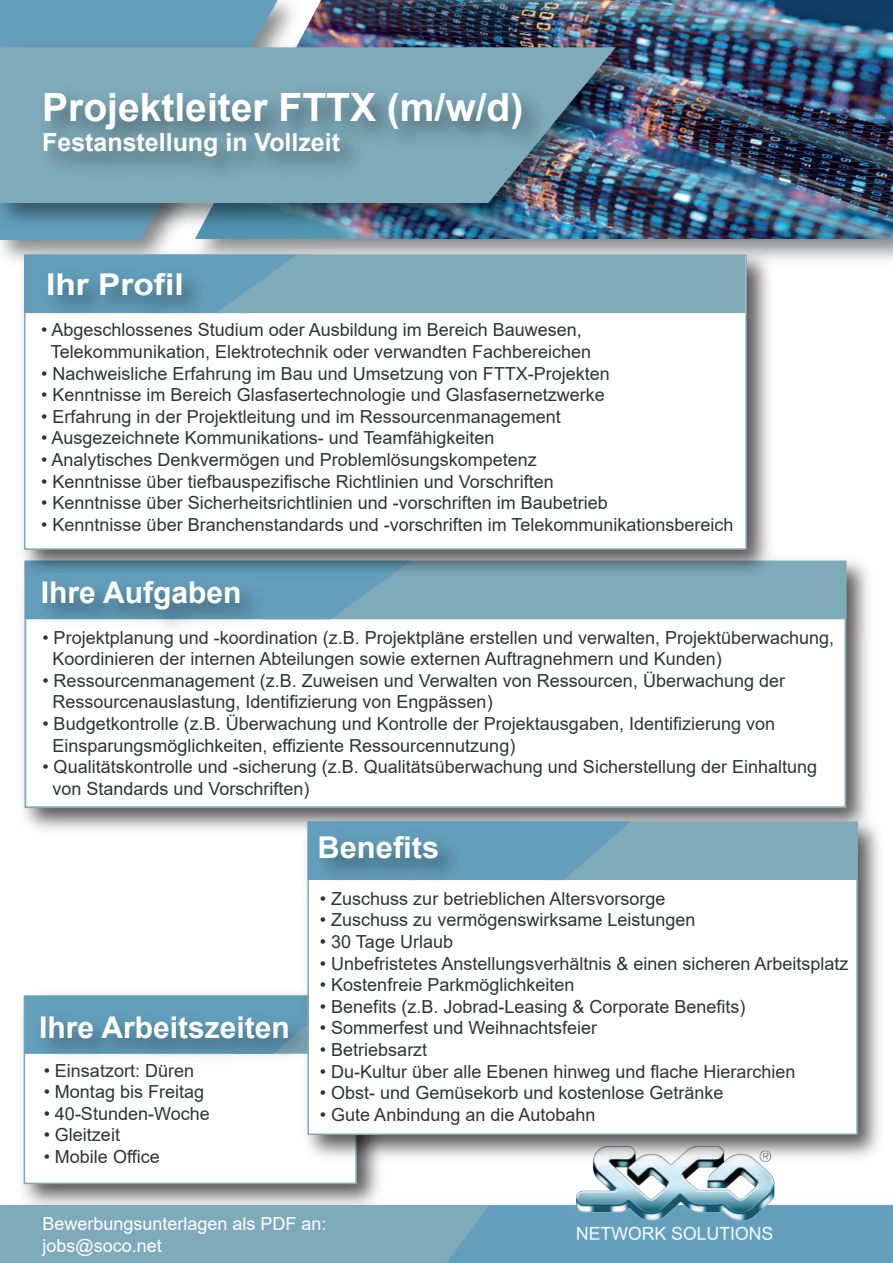
<style>
.page{position:relative;width:893px;height:1263px;background:#fff}
.page>*{position:absolute;margin:0;border:0;box-sizing:border-box;transform-origin:0 0}
.t1{font:700 39px "Arial";color:#fff}
.t2{font:700 30px "Arial";color:#fff}
.t3{font:700 30px "Arial";color:#fff;scale:1.11 1}
.t4{font:700 24.9px "Arial";color:#fff}
.t5{font:18px/21.6px "Arial";color:#303437}
.t6{font:18px/21.6px "Arial";color:#fff}
</style>
<div class="page">
<img style="left:24px;top:559px;width:845px;height:271px">
<div style="left:25px;top:561px;width:821px;height:247px;background:#fff;border:2px solid #7faaba"></div>
<div style="left:25px;top:561px;width:821px;height:58px;background:#7faaba"></div>
<img style="left:29px;top:583px;width:349px;height:44px">
<img style="left:22px;top:994px;width:358px;height:199px">
<div style="left:24px;top:995px;width:333px;height:189px;background:#fff;border:2px solid #7faaba"></div>
<svg style="left:24px;top:996px;width:271px;height:58px"></svg>
<img style="left:27px;top:1000px;width:268px;height:57px">
<img style="left:311px;top:0;width:582px;height:239px">
<div style="left:0;top:0;width:278px;height:240px;background:#639fbc"></div>
<img style="left:0;top:35px;width:649px;height:201px">
<div style="left:0;top:47px;width:616px;height:156px;background:#7faaba"></div>
<img style="left:30px;top:76px;width:827px;height:174px">
<img style="left:12px;top:242px;width:768px;height:341px">
<div style="left:24px;top:254px;width:723px;height:296px;background:#fff;border:2px solid #7faaba"></div>
<svg style="left:24px;top:254px;width:721px;height:59px;background:#75a4b8"></svg>
<div style="left:0;top:1205px;width:893px;height:58px;background:#639fbc"></div>
<div style="left:0;top:1205px;width:489px;height:58px;background:#7faaba"></div>
<img style="left:573px;top:1168px;width:203px;height:71px">
<img style="left:295px;top:809px;width:584px;height:359px">
<div style="left:307px;top:821px;width:551px;height:314px;background:#fff;border:2px solid #7faaba"></div>
<svg style="left:518px;top:821px;width:339px;height:59px;background:#78a7ba"></svg>
<img style="left:305px;top:820px;width:213px;height:83px">
<h1 class="t1" style="left:42px;top:93px;width:483px">Projektleiter FTTX (m/w/d)</h1>
<h3 class="t4" style="left:42px;top:133px;width:299px">Festanstellung in Vollzeit</h3>
<h2 class="t3" style="left:46px;top:273px;width:125px">Ihr Profil</h2>
<p class="t5" style="left:41px;top:321px;width:542px">ï Abgeschlossenes Studium oder Ausbildung im Bereich Bauwesen,</p>
<p class="t5" style="left:51px;top:342px;width:542px">Telekommunikation, Elektrotechnik oder verwandten Fachbereichen</p>
<p class="t5" style="left:41px;top:364px;width:570px">ï Nachweisliche Erfahrung im Bau und Umsetzung von FTTX-Projekten</p>
<p class="t5" style="left:41px;top:386px;width:565px">ï Kenntnisse im Bereich Glasfasertechnologie und Glasfasernetzwerke</p>
<p class="t5" style="left:41px;top:407px;width:521px">ï Erfahrung in der Projektleitung und im Ressourcenmanagement</p>
<p class="t5" style="left:41px;top:429px;width:455px">ï Ausgezeichnete Kommunikations- und Teamfähigkeiten</p>
<p class="t5" style="left:41px;top:450px;width:497px">ï Analytisches Denkvermögen und Problemlösungskompetenz</p>
<p class="t5" style="left:41px;top:472px;width:514px">ï Kenntnisse über tiefbauspezifische Richtlinien und Vorschriften</p>
<p class="t5" style="left:41px;top:494px;width:568px">ï Kenntnisse über Sicherheitsrichtlinien und -vorschriften im Baubetrieb</p>
<p class="t5" style="left:41px;top:515px;width:694px">ï Kenntnisse über Branchenstandards und -vorschriften im Telekommunikationsbereich</p>
<h2 class="t2" style="left:41px;top:581px;width:202px">Ihre Aufgaben</h2>
<p class="t5" style="left:42px;top:628px;width:793px">ï Projektplanung und -koordination (z.B. Projektpläne erstellen und verwalten, Projektüberwachung,</p>
<p class="t5" style="left:52px;top:650px;width:671px">Koordinieren der internen Abteilungen sowie externen Auftragnehmern und Kunden)</p>
<p class="t5" style="left:42px;top:671px;width:744px">ï Ressourcenmanagement (z.B. Zuweisen und Verwalten von Ressourcen, Überwachung der</p>
<p class="t5" style="left:52px;top:693px;width:442px">Ressourcenauslastung, Identifizierung von Engpässen)</p>
<p class="t5" style="left:42px;top:714px;width:734px">ï Budgetkontrolle (z.B. Überwachung und Kontrolle der Projektausgaben, Identifizierung von</p>
<p class="t5" style="left:52px;top:736px;width:464px">Einsparungsmöglichkeiten, effiziente Ressourcennutzung)</p>
<p class="t5" style="left:42px;top:758px;width:776px">ï Qualitätskontrolle und -sicherung (z.B. Qualitätsüberwachung und Sicherstellung der Einhaltung</p>
<p class="t5" style="left:52px;top:779px;width:259px">von Standards und Vorschriften)</p>
<h2 class="t2" style="left:39px;top:1016px;width:252px">Ihre Arbeitszeiten</h2>
<p class="t5" style="left:44px;top:1061px;width:168px">ï Einsatzort: Düren<br>ï Montag bis Freitag ï 40-Stunden-Woche ï Gleitzeit<br>ï Mobile Office</p>
<h2 class="t2" style="left:317px;top:836px;width:123px">Benefits</h2>
<p class="t5" style="left:320px;top:889px;width:530px">ï Zuschuss zur betrieblichen Altersvorsorge<br>ï Zuschuss zu vermögenswirksame Leistungen<br>ï 30 Tage Urlaub<br>ï Unbefristetes Anstellungsverhältnis &amp; einen sicheren Arbeitsplatz ï Kostenfreie Parkmöglichkeiten<br>ï Benefits (z.B. Jobrad-Leasing &amp; Corporate Benefits)<br>ï Sommerfest und Weihnachtsfeier<br>ï Betriebsarzt<br>ï Du-Kultur über alle Ebenen hinweg und flache Hierarchien<br>ï Obst- und Gemüsekorb und kostenlose Getränke<br>ï Gute Anbindung an die Autobahn</p>
<p class="t6" style="left:42px;top:1215px;width:286px">Bewerbungsunterlagen als PDF an: jobs@soco.net</p>
</div>
